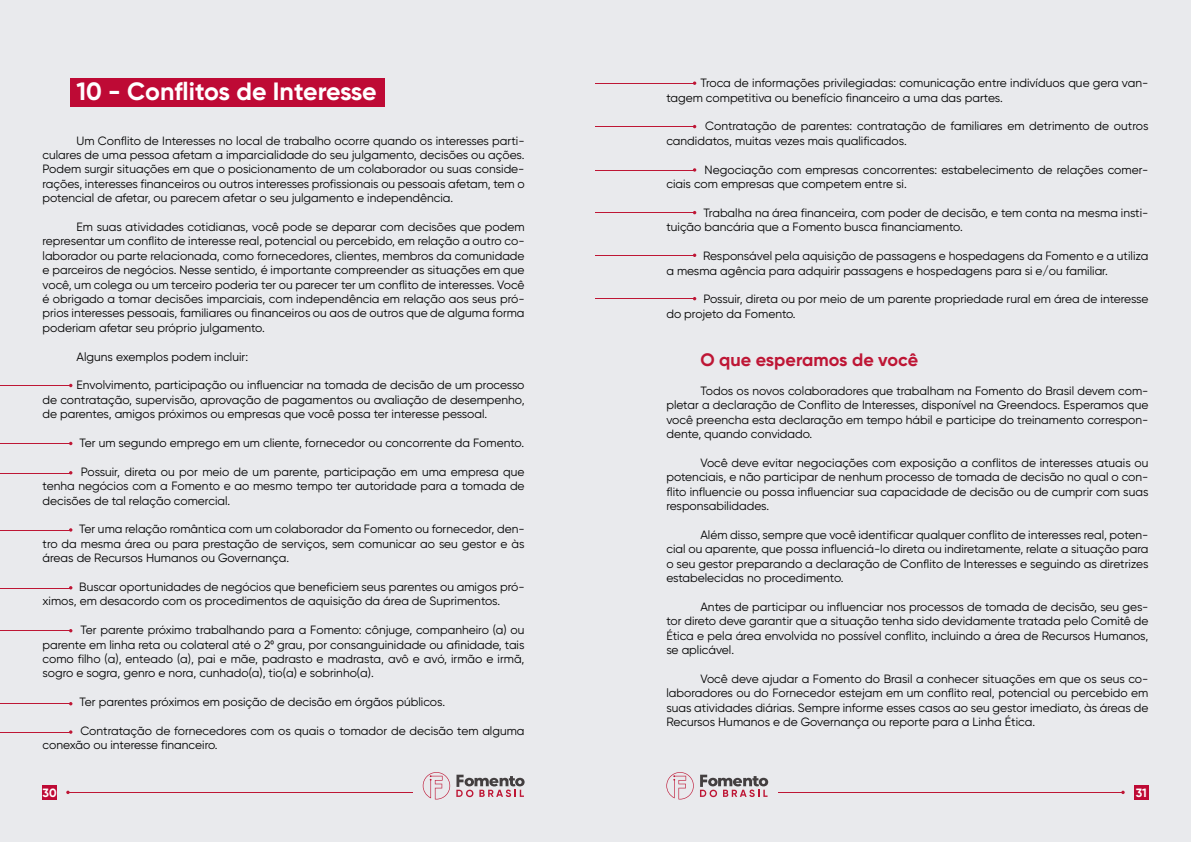
<style>
.page{position:relative;width:1191px;height:842px;background:#e9eaed}
.page>*{position:absolute;margin:0;border:0;box-sizing:border-box;transform-origin:0 0}
.t1{font:700 25px "Gilroy";color:#fff}
.t2{font:700 18px "Gilroy";color:#be1635}
.t3{font:12px/14.4px "Gilroy";color:#000;text-align:justify}
.t4{font:700 12px "Gilroy";color:#fff}
.s1{font-family:"Arial Narrow"}
</style>
<div class="page">
<svg style="left:666px;top:772px;width:27px;height:27px"></svg>
<svg style="left:700px;top:775px;width:68px;height:22px"></svg>
<hr style="left:777px;top:792px;width:345px;height:1px;background:#be1635">
<div style="left:1134px;top:785px;width:14px;height:14px;background:#be0a35"></div>
<svg style="left:423px;top:772px;width:27px;height:27px"></svg>
<svg style="left:456px;top:775px;width:68px;height:22px"></svg>
<hr style="left:69px;top:792px;width:344px;height:1px;background:#be1635">
<div style="left:43px;top:785px;width:14px;height:14px;background:#be0a35"></div>
<div style="left:70px;top:78px;width:314px;height:28px;background:#be0a35"></div>
<hr style="left:0;top:385px;width:70px;height:1px;background:#be1635">
<hr style="left:0;top:443px;width:70px;height:1px;background:#be1635">
<hr style="left:0;top:473px;width:70px;height:1px;background:#be1635">
<hr style="left:0;top:530px;width:70px;height:1px;background:#be1635">
<hr style="left:0;top:588px;width:70px;height:1px;background:#be1635">
<hr style="left:0;top:630px;width:70px;height:1px;background:#be1635">
<hr style="left:0;top:703px;width:70px;height:1px;background:#be1635">
<hr style="left:0;top:732px;width:70px;height:1px;background:#be1635">
<hr style="left:595px;top:83px;width:99px;height:1px;background:#be1635">
<hr style="left:595px;top:126px;width:99px;height:1px;background:#be1635">
<hr style="left:595px;top:170px;width:99px;height:1px;background:#be1635">
<hr style="left:595px;top:212px;width:99px;height:1px;background:#be1635">
<hr style="left:595px;top:255px;width:99px;height:1px;background:#be1635">
<hr style="left:595px;top:298px;width:99px;height:1px;background:#be1635">
<h1 class="t1" style="left:77px;top:76px;width:302px">10 - Conflitos de Interesse</h1>
<p class="t3" style="left:43px;top:133px;width:483px;text-indent:34px">Um Conflito de Interesses no local de trabalho ocorre quando os interesses parti&shy;culares de uma pessoa afetam a imparcialidade do seu julgamento, decisões ou ações.<br>Podem surgir situações em que o posicionamento de um colaborador ou suas conside&shy;rações, interesses financeiros ou outros interesses profissionais ou pessoais afetam, tem o potencial de afetar, ou parecem afetar o seu julgamento e independência.</p>
<p class="t3" style="left:43px;top:219px;width:483px;text-indent:34px">Em suas atividades cotidianas, você pode se deparar com decisões que podem representar um conflito de interesse real, potencial ou percebido, em relação a outro co&shy;laborador ou parte relacionada, como fornecedores, clientes, membros da comunidade e parceiros de negócios. Nesse sentido, é importante compreender as situações em que você, um colega ou um terceiro poderia ter ou parecer ter um conflito de interesses. Você é obrigado a tomar decisões imparciais, com independência em relação aos seus pró&shy;prios interesses pessoais, familiares ou financeiros ou aos de outros que de alguma forma poderiam afetar seu próprio julgamento.</p>
<p class="t3" style="left:77px;top:349px;width:173px">Alguns exemplos podem incluir:</p>
<p class="t3" style="left:43px;top:378px;width:483px;text-indent:34px">Envolvimento, participação ou influenciar na tomada de decisão de um processo de contratação, supervisão, aprovação de pagamentos ou avaliação de desempenho, de parentes, amigos próximos ou empresas que você possa ter interesse pessoal.</p>
<p class="t3" style="left:80px;top:435px;width:446px">Ter um segundo emprego em um cliente, fornecedor ou concorrente da Fomento.</p>
<p class="t3" style="left:43px;top:464px;width:483px;text-indent:38px">Possuir, direta ou por meio de um parente, participação em uma empresa que tenha negócios com a Fomento e ao mesmo tempo ter autoridade para a tomada de decisões de tal relação comercial.</p>
<p class="t3" style="left:43px;top:522px;width:483px;text-indent:37px">Ter uma relação romântica com um colaborador da Fomento ou fornecedor, den&shy;tro da mesma área ou para prestação de serviços, sem comunicar ao seu gestor e às áreas de Recursos Humanos ou Governança.</p>
<p class="t3" style="left:43px;top:579px;width:483px;text-indent:37px">Buscar oportunidades de negócios que beneficiem seus parentes ou amigos pró&shy;ximos, em desacordo com os procedimentos de aquisição da área de Suprimentos.</p>
<p class="t3" style="left:43px;top:623px;width:483px;text-indent:38px">Ter parente próximo trabalhando para a Fomento: cônjuge, companheiro (a) ou parente em linha reta ou colateral até o 2<span class="s1">º</span> grau, por consanguinidade ou afinidade, tais como filho (a), enteado (a), pai e mãe, padrasto e madrasta, avô e avó, irmão e irmã, sogro e sogra, genro e nora, cunhado(a), tio(a) e sobrinho(a).</p>
<p class="t3" style="left:80px;top:695px;width:367px">Ter parentes próximos em posição de decisão em órgãos públicos.</p>
<p class="t3" style="left:43px;top:723px;width:483px;text-indent:38px">Contratação de fornecedores com os quais o tomador de decisão tem alguma conexão ou interesse financeiro.</p>
<p class="t3" style="left:666px;top:76px;width:483px;text-indent:34px">Troca de informações privilegiadas: comunicação entre indivíduos que gera van&shy;tagem competitiva ou benefício financeiro a uma das partes.</p>
<p class="t3" style="left:666px;top:119px;width:483px;text-indent:39px">Contratação de parentes: contratação de familiares em detrimento de outros candidatos, muitas vezes mais qualificados.</p>
<p class="t3" style="left:666px;top:162px;width:483px;text-indent:38px">Negociação com empresas concorrentes: estabelecimento de relações comer&shy;ciais com empresas que competem entre si.</p>
<p class="t3" style="left:666px;top:205px;width:483px;text-indent:37px">Trabalha na área financeira, com poder de decisão, e tem conta na mesma insti&shy;tuição bancária que a Fomento busca financiamento.</p>
<p class="t3" style="left:666px;top:249px;width:483px;text-indent:37px">Responsável pela aquisição de passagens e hospedagens da Fomento e a utiliza a mesma agência para adquirir passagens e hospedagens para si e/ou familiar.</p>
<p class="t3" style="left:666px;top:292px;width:483px;text-indent:37px">Possuir, direta ou por meio de um parente propriedade rural em área de interesse do projeto da Fomento.</p>
<h2 class="t2" style="left:700px;top:349px;width:219px">O que esperamos de você</h2>
<p class="t3" style="left:666px;top:383px;width:483px;text-indent:34px">Todos os novos colaboradores que trabalham na Fomento do Brasil devem com&shy;pletar a declaração de Conflito de Interesses, disponível na Greendocs. Esperamos que você preencha esta declaração em tempo hábil e participe do treinamento correspon&shy;dente, quando convidado.</p>
<p class="t3" style="left:666px;top:455px;width:483px;text-indent:34px">Você deve evitar negociações com exposição a conflitos de interesses atuais ou potenciais, e não participar de nenhum processo de tomada de decisão no qual o con&shy;flito influencie ou possa influenciar sua capacidade de decisão ou de cumprir com suas responsabilidades.</p>
<p class="t3" style="left:666px;top:527px;width:483px;text-indent:34px">Além disso, sempre que você identificar qualquer conflito de interesses real, poten&shy;cial ou aparente, que possa influenciá-lo direta ou indiretamente, relate a situação para o seu gestor preparando a declaração de Conflito de Interesses e seguindo as diretrizes estabelecidas no procedimento.</p>
<p class="t3" style="left:666px;top:599px;width:483px;text-indent:34px">Antes de participar ou influenciar nos processos de tomada de decisão, seu ges&shy;tor direto deve garantir que a situação tenha sido devidamente tratada pelo Comitê de Ética e pela área envolvida no possível conflito, incluindo a área de Recursos Humanos, se aplicável.</p>
<p class="t3" style="left:666px;top:671px;width:483px;text-indent:34px">Você deve ajudar a Fomento do Brasil a conhecer situações em que os seus co&shy;laboradores ou do Fornecedor estejam em um conflito real, potencial ou percebido em suas atividades diárias. Sempre informe esses casos ao seu gestor imediato, às áreas de Recursos Humanos e de Governança ou reporte para a Linha Ética.</p>
<p class="t4" style="left:43px;top:785px;width:16px">30</p>
<p class="t4" style="left:1136px;top:785px;width:12px">31</p>
</div>
